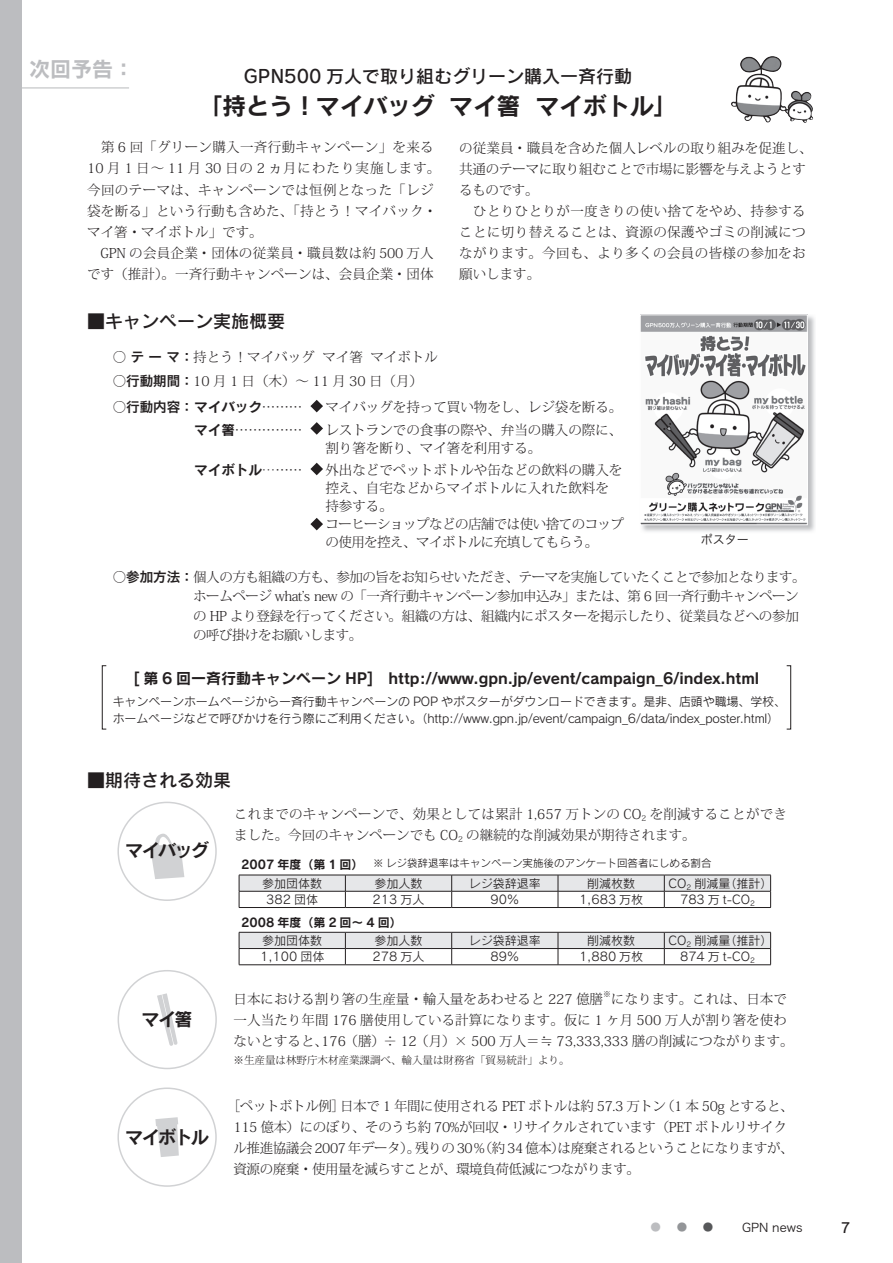
<style>
.page{position:relative;width:893px;height:1263px;background:#fff}
.page>*{position:absolute;margin:0;border:0;box-sizing:border-box;transform-origin:0 0}
.t1{font:24px "Rodin Pro B";letter-spacing:-.02em;color:#231f20}
.t2{font:21px "Rodin Pro B";color:#bcbdc0}
.t3{font:18px "Rodin Pro DB";color:#231f20}
.t4{font:18px "Rodin Pro B";letter-spacing:-.09em;color:#231f20}
.t5{font:15px "Rodin Pro B";color:#231f20}
.t6{font:13.8px "Rodin Pro DB";color:#231f20}
.t7{font:300 13.5px/21px "Koz Min Pro";color:#231f20}
.t8{font:300 13.5px/21px "Koz Min Pro";letter-spacing:-.03em;color:#231f20}
.t9{font:300 13.5px/21px "Koz Min Pro";letter-spacing:.02em;color:#231f20}
.t10{font:300 13.5px/19.5px "Koz Min Pro";letter-spacing:-.035em;color:#231f20}
.t11{font:300 13.5px/21px "Koz Min Pro";letter-spacing:.03em;color:#231f20}
.t12{font:300 13.5px/18px "Koz Min Pro";letter-spacing:-.04em;color:#231f20}
.t13{font:13.5px "Hira Kaku Pro W6";color:#231f20}
.t14{font:13.5px "Rodin Pro M";color:#231f20}
.t15{font:13.5px "Rodin Pro B";color:#231f20}
.t16{font:12px/16.5px "Rodin Pro M";letter-spacing:-.01em;color:#231f20}
.t17{font:12px "Rodin Pro B";color:#231f20}
.t18{font:12px "Hira Kaku Pro W3";color:#231f20}
.t19{font:10.5px "Rodin Pro M";color:#231f20}
.t20{font:300 10.5px "Koz Min Pro";color:#231f20}
.t21{font:10.5px "Hira Kaku Pro W3";color:#bcbdc0}
.t22{font:300 7.8px "Koz Min Pro";color:#231f20}
.s1{font-family:"Hira Kaku Pro W6";font-weight:400}
.s2{font-family:"Rodin Pro B"}
.s3{font-family:"Rodin Pro M"}
.s4{font-family:"Rodin Pro L"}
.s5{font-family:"Rodin Pro B";font-size:12px}
.s6{color:#939598}
.s7{font-size:10.5px;color:#57585a}
</style>
<div class="page">
<div style="left:117px;top:802px;width:100px;height:99px;border:2px solid #d1d2d4;border-radius:50%"></div>
<div style="left:118px;top:970px;width:99px;height:99px;border:2px solid #d1d2d4;border-radius:50%"></div>
<div style="left:117px;top:1087px;width:100px;height:100px;border:2px solid #d1d2d4;border-radius:50%"></div>
<svg style="left:155px;top:1117px;width:24px;height:40px"></svg>
<svg style="left:157px;top:993px;width:21px;height:53px"></svg>
<svg style="left:150px;top:833px;width:34px;height:46px"></svg>
<img style="left:731px;top:56px;width:82px;height:67px">
<div style="left:0;top:0;width:21px;height:1263px;background:#bcbdc0"></div>
<hr style="left:0;top:87px;width:129px;height:1px;background:#bcbdc0">
<svg style="left:239px;top:875px;width:532px;height:32px"></svg>
<hr style="left:239px;top:907px;width:106px;height:1px;background:#231f20">
<hr style="left:345px;top:907px;width:107px;height:1px;background:#231f20">
<hr style="left:452px;top:907px;width:106px;height:1px;background:#231f20">
<hr style="left:558px;top:907px;width:106px;height:1px;background:#231f20">
<hr style="left:664px;top:907px;width:107px;height:1px;background:#231f20">
<svg style="left:239px;top:932px;width:532px;height:32px"></svg>
<hr style="left:239px;top:964px;width:106px;height:1px;background:#231f20">
<hr style="left:345px;top:964px;width:107px;height:1px;background:#231f20">
<hr style="left:452px;top:964px;width:106px;height:1px;background:#231f20">
<hr style="left:558px;top:964px;width:106px;height:1px;background:#231f20">
<hr style="left:664px;top:964px;width:107px;height:1px;background:#231f20">
<svg style="left:310px;top:400px;width:13px;height:12px"></svg>
<svg style="left:310px;top:422px;width:13px;height:13px"></svg>
<svg style="left:310px;top:463px;width:13px;height:12px"></svg>
<svg style="left:310px;top:518px;width:13px;height:12px"></svg>
<div style="left:102px;top:665px;width:5px;height:64px;border:1px solid #231f20"></div>
<div style="left:786px;top:665px;width:5px;height:64px;border:1px solid #231f20"></div>
<img style="left:640px;top:314px;width:175px;height:218px">
<img style="left:642px;top:317px;width:163px;height:206px">
<div style="left:640px;top:315px;width:167px;height:210px;border:1px solid #fff"></div>
<h2 class="t2" style="left:29px;top:55px;width:106px">次回予告：</h2>
<h3 class="t3" style="left:244px;top:64px;width:390px">GPN500 万人で取り組むグリーン購入一斉行動</h3>
<h1 class="t1" style="left:199px;top:90px;width:480px">「持とう！マイバッグ マイ箸 マイボトル」</h1>
<p class="t9" style="left:87px;top:137px;width:355px">　第 6 回「グリーン購入一斉行動キャンペーン」を来る<br>10 月 1 日～ 11 月 30 日の 2 ヵ月にわたり実施します。今回のテーマは、キャンペーンでは恒例となった「レジ袋を断る」という行動も含めた、「持とう！マイバック・マイ箸・マイボトル」です。<br>　GPN の会員企業・団体の従業員・職員数は約 500 万人です（推計）。一斉行動キャンペーンは、会員企業・団体</p>
<p class="t11" style="left:459px;top:137px;width:355px">の従業員・職員を含めた個人レベルの取り組みを促進し、共通のテーマに取り組むことで市場に影響を与えようとするものです。<br>　ひとりひとりが一度きりの使い捨てをやめ、持参することに切り替えることは、資源の保護やゴミの削減につながります。今回も、より多くの会員の皆様の参加をお願いします。</p>
<h3 class="t3" style="left:87px;top:309px;width:199px">■キャンペーン実施概要</h3>
<p class="t7" style="left:113px;top:346px;width:327px"><span class="s1">○ テーマ：</span>持とう！マイバッグ マイ箸 マイボトル</p>
<p class="t7" style="left:113px;top:370px;width:312px"><span class="s1">○行動期間：</span>10 月 1 日（木）～ 11 月 30 日（月）</p>
<p class="t13" style="left:113px;top:395px;width:191px">○行動内容：<span class="s2">マイバック</span><span class="s3">………</span></p>
<p class="t14" style="left:194px;top:421px;width:109px"><span class="s2">マイ箸</span>……………</p>
<p class="t15" style="left:194px;top:461px;width:109px">マイボトル<span class="s4">…</span><span class="s3">……</span></p>
<p class="t7" style="left:325px;top:396px;width:299px;line-height:22.2px">マイバッグを持って買い物をし、レジ袋を断る。レストランでの食事の際や、弁当の購入の際に、</p>
<p class="t7" style="left:325px;top:436px;width:299px;line-height:22.2px">割り箸を断り、マイ箸を利用する。<br>外出などでペットボトルや缶などの飲料の購入を</p>
<p class="t12" style="left:325px;top:478px;width:300px">控え、自宅などからマイボトルに入れた飲料を持参する。<br>コーヒーショップなどの店舗では使い捨てのコップの使用を控え、マイボトルに充填してもらう。</p>
<p class="t18" style="left:701px;top:529px;width:49px">ポスター</p>
<p class="t10" style="left:193px;top:566px;width:614px;text-indent:-81px"><span class="s1">○参加方法：</span>個人の方も組織の方も、参加の旨をお知らせいただき、テーマを実施していたくことで参加となります。ホームページ whatʼs new の「一斉行動キャンペーン参加申込み」または、第 6 回一斉行動キャンペーンの HP より登録を行ってください。組織の方は、組織内にポスターを掲示したり、従業員などへの参加の呼び掛けをお願いします。</p>
<p class="t5" style="left:134px;top:668px;width:627px">[ 第 6 回一斉行動キャンペーン HP]　http://www.gpn.jp/event/campaign_6/index.html</p>
<p class="t16" style="left:113px;top:693px;width:675px">キャンペーンホームページから一斉行動キャンペーンの POP やポスターがダウンロードできます。是非、店頭や職場、学校、ホームページなどで呼びかけを行う際にご利用ください。（http://www.gpn.jp/event/campaign_6/data/index_poster.html）</p>
<h3 class="t3" style="left:87px;top:768px;width:145px">■期待される効果</h3>
<h3 class="t4" style="left:125px;top:838px;width:85px">マイバッグ</h3>
<h3 class="t4" style="left:142px;top:1007px;width:52px">マイ箸</h3>
<h3 class="t4" style="left:125px;top:1125px;width:85px">マイボトル</h3>
<p class="t7" style="left:234px;top:803px;width:554px">これまでのキャンペーンで、効果としては累計 1,657 万トンの CO<sub>2</sub> を削減することができました。今回のキャンペーンでも CO<sub>2</sub> の継続的な削減効果が期待されます。</p>
<p class="t19" style="left:241px;top:856px;width:472px"><span class="s5">2007 年度（第 1 回）</span> ※ レジ袋辞退率はキャンペーン実施後のアンケート回答者にしめる割合</p>
<p class="t16" style="left:262px;top:874px;width:61px">参加団体数</p>
<p class="t16" style="left:375px;top:874px;width:49px">参加人数</p>
<p class="t16" style="left:469px;top:874px;width:73px">レジ袋辞退率</p>
<p class="t16" style="left:587px;top:874px;width:49px">削減枚数</p>
<p class="t16" style="left:669px;top:874px;width:105px">CO<sub>2</sub> 削減量（推計）</p>
<p class="t16" style="left:266px;top:891px;width:53px">382 団体</p>
<p class="t16" style="left:373px;top:891px;width:53px">213 万人</p>
<p class="t16" style="left:491px;top:891px;width:30px">90％</p>
<p class="t16" style="left:579px;top:891px;width:66px">1,683 万枚</p>
<p class="t16" style="left:680px;top:891px;width:76px">783 万 t-CO<sub>2</sub></p>
<p class="t17" style="left:241px;top:914px;width:162px">2008 年度（第 2 回～ 4 回）</p>
<p class="t16" style="left:262px;top:932px;width:61px">参加団体数</p>
<p class="t16" style="left:375px;top:932px;width:49px">参加人数</p>
<p class="t16" style="left:469px;top:932px;width:73px">レジ袋辞退率</p>
<p class="t16" style="left:587px;top:932px;width:49px">削減枚数</p>
<p class="t16" style="left:669px;top:932px;width:105px">CO<sub>2</sub> 削減量（推計）</p>
<p class="t16" style="left:260px;top:948px;width:66px">1,100 団体</p>
<p class="t16" style="left:373px;top:948px;width:53px">278 万人</p>
<p class="t16" style="left:491px;top:948px;width:30px">89％</p>
<p class="t16" style="left:579px;top:948px;width:66px">1,880 万枚</p>
<p class="t16" style="left:680px;top:948px;width:76px">874 万 t-CO<sub>2</sub></p>
<p class="t7" style="left:234px;top:988px;width:371px">日本における割り箸の生産量・輸入量をあわせると 227 億膳</p>
<p class="t22" style="left:603px;top:989px;width:9px">※</p>
<p class="t7" style="left:234px;top:988px;width:562px;text-indent:378px">になります。これは、日本で一人当たり年間 176 膳使用している計算になります。仮に 1 ヶ月 500 万人が割り箸を使わないとすると、176（膳）÷ 12（月）× 500 万人＝≒ 73,333,333 膳の削減につながります。</p>
<p class="t20" style="left:234px;top:1053px;width:337px">※生産量は林野庁木材産業課調べ、輸入量は財務省「貿易統計」より。</p>
<p class="t8" style="left:234px;top:1095px;width:562px;text-indent:-7px">［ペットボトル例］日本で 1 年間に使用される PET ボトルは約 57.3 万トン（1 本 50g とすると、115 億本）にのぼり、そのうち約 70%が回収・リサイクルされています（PET ボトルリサイクル推進協議会 2007 年データ）。残りの 30％（約 34 億本）は廃棄されるということになりますが、資源の廃棄・使用量を減らすことが、環境負荷低減につながります。</p>
<p class="t21" style="left:651px;top:1218px;width:38px">● <span class="s6">●</span></p>
<p class="t18" style="left:703px;top:1217px;width:113px"><span class="s7">●</span> GPN news　</p>
<p class="t6" style="left:841px;top:1218px;width:11px">7</p>
</div>
